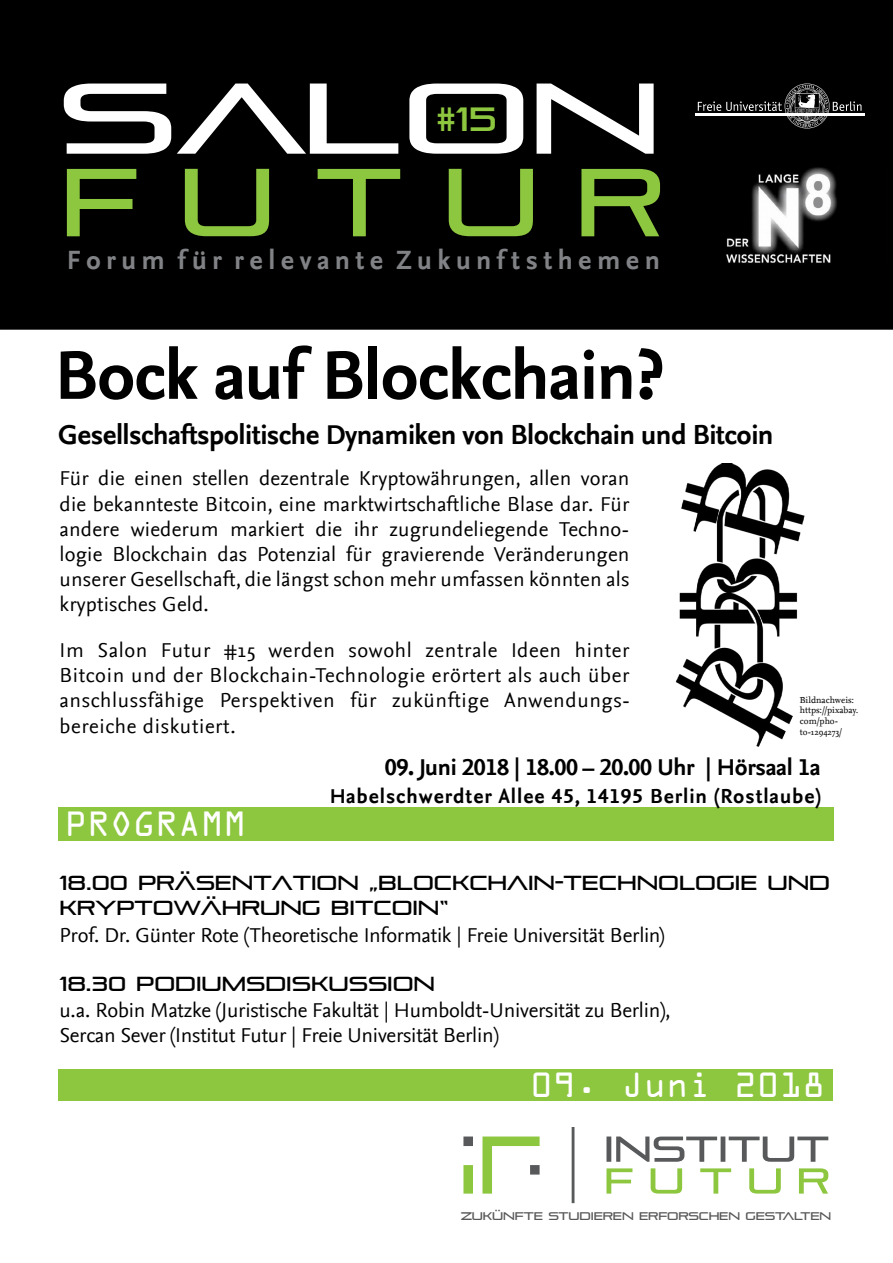
<style>
.page{position:relative;width:893px;height:1263px;background:#fff}
.page>*{position:absolute;margin:0;border:0;box-sizing:border-box;transform-origin:0 0}
.t1{font:99.6px "Pirulen Rg";letter-spacing:-.01em;color:#fff;scale:1.26 1}
.t2{font:700 72px "Nexus Sans";letter-spacing:-.02em;color:#000}
.t3{font:33.45px "Pirulen Rg";color:#8dc63f}
.t4{font:31.5px "OCRA Std";color:#fff}
.t5{font:700 28.5px "Nexus Sans";letter-spacing:-.02em;color:#000}
.t6{font:700 27.75px "Nexus Sans";letter-spacing:.19em;color:#808285}
.t7{font:700 24px "Nexus Sans TF";letter-spacing:-.015em;color:#000}
.t8{font:21px/25.2px "Nexus Sans";letter-spacing:-.01em;color:#000;text-align:justify}
.t9{font:700 21px "Nexus Sans TF";letter-spacing:.045em;color:#000}
.t10{font:20.25px/25.2px "Pirulen Rg";color:#000}
.t11{font:11.1px "Pirulen Rg";letter-spacing:-.01em;color:#58585a}
.t12{font:9px/10.8px "Nexus Serif";color:#000}
.s1{font-family:"Nexus Sans"}
</style>
<div class="page">
<div style="left:58px;top:807px;width:775px;height:33px;background:#8dc63f"></div>
<div style="left:58px;top:1069px;width:774px;height:32px;background:#8dc63f"></div>
<div style="left:0;top:0;width:893px;height:330px;background:#000"></div>
<svg style="left:67px;top:169px;width:69px;height:67px;background:#3b531a"></svg>
<svg style="left:185px;top:169px;width:84px;height:67px;background:#374d18"></svg>
<svg style="left:318px;top:169px;width:82px;height:67px;background:#273711"></svg>
<svg style="left:449px;top:169px;width:84px;height:67px;background:#374d18"></svg>
<svg style="left:581px;top:169px;width:79px;height:67px;background:#486520"></svg>
<hr style="left:695px;top:113px;width:169px;height:3px;background:#fff">
<svg style="left:698px;top:84px;width:163px;height:44px;background:#2e2e2e"></svg>
<svg style="left:606px;top:1136px;width:222px;height:26px"></svg>
<svg style="left:606px;top:1168px;width:26px;height:25px"></svg>
<svg style="left:651px;top:1168px;width:31px;height:25px"></svg>
<svg style="left:700px;top:1168px;width:31px;height:25px"></svg>
<svg style="left:749px;top:1168px;width:32px;height:25px"></svg>
<svg style="left:799px;top:1168px;width:29px;height:25px"></svg>
<svg style="left:572px;top:1127px;width:2px;height:76px"></svg>
<svg style="left:463px;top:1165px;width:10px;height:28px"></svg>
<svg style="left:463px;top:1136px;width:10px;height:10px"></svg>
<svg style="left:482px;top:1136px;width:58px;height:57px"></svg>
<img style="left:675px;top:463px;width:130px;height:283px">
<img style="left:672px;top:165px;width:215px;height:101px">
<h1 class="t1" style="left:57px;top:58px;width:481px">SALON</h1>
<h3 class="t3" style="left:436px;top:99px;width:62px">#15</h3>
<h3 class="t6" style="left:67px;top:244px;width:595px">Forum für relevante Zukunftsthemen</h3>
<h2 class="t2" style="left:55px;top:334px;width:611px">Bock auf Blockchain?</h2>
<h3 class="t5" style="left:58px;top:418px;width:717px">Gesellschaftspolitische Dynamiken von Blockchain und Bitcoin</h3>
<p class="t8" style="left:60px;top:466px;width:571px">Für die einen stellen dezentrale Kryptowährungen, allen voran die bekannteste Bitcoin, eine marktwirtschaftliche Blase dar. Für andere wiederum markiert die ihr zugrundeliegende Techno&shy;logie Blockchain das Potenzial für gravierende Veränderungen unserer Gesellschaft, die längst schon mehr umfassen könnten als kryptisches Geld.</p>
<p class="t8" style="left:60px;top:638px;width:572px">Im Salon Futur #15 werden sowohl zentrale Ideen hinter Bitcoin und der Blockchain-Technologie erörtert als auch über anschlussfähige Perspektiven für zukünftige Anwendungs&shy;bereiche diskutiert.</p>
<p class="t7" style="left:385px;top:753px;width:437px">09. <span class="s1">Juni</span> 2018 <span class="s1">|</span> 18.00 – 20.00 <span class="s1">Uhr |</span> Hörsaal 1a</p>
<p class="t9" style="left:330px;top:784px;width:493px">Habelschwerdter Allee 45<span class="s1">,</span> 14195 <span class="s1">Berlin (Rostlaube)</span></p>
<p class="t12" style="left:800px;top:694px;width:60px">Bildnachweis: https://pixabay. com/pho&shy;to-1294273/</p>
<h3 class="t4" style="left:65px;top:810px;width:183px">PROGRAMM</h3>
<p class="t10" style="left:59px;top:870px;width:772px">18.00 PRÄSENTATION „BLOCKCHAIN-TECHNOLOGIE UND<br>KRYPTOWÄHRUNG BITCOIN“</p>
<p class="t8" style="left:59px;top:923px;width:606px">Prof. Dr. Günter Rote (Theoretische Informatik | Freie Universität Berlin)</p>
<p class="t10" style="left:59px;top:971px;width:377px">18.30 PODIUMSDISKUSSION</p>
<p class="t8" style="left:59px;top:997px;width:613px">u.a. Robin Matzke (Juristische Fakultät | Humboldt-Universität zu Berlin),<br>Sercan Sever (Institut Futur | Freie Universität Berlin)</p>
<h3 class="t4" style="left:530px;top:1071px;width:296px">09. Juni 2018</h3>
<p class="t11" style="left:461px;top:1210px;width:372px">ZUKÜNFTE STUDIEREN ERFORSCHEN GESTALTEN</p>
</div>
